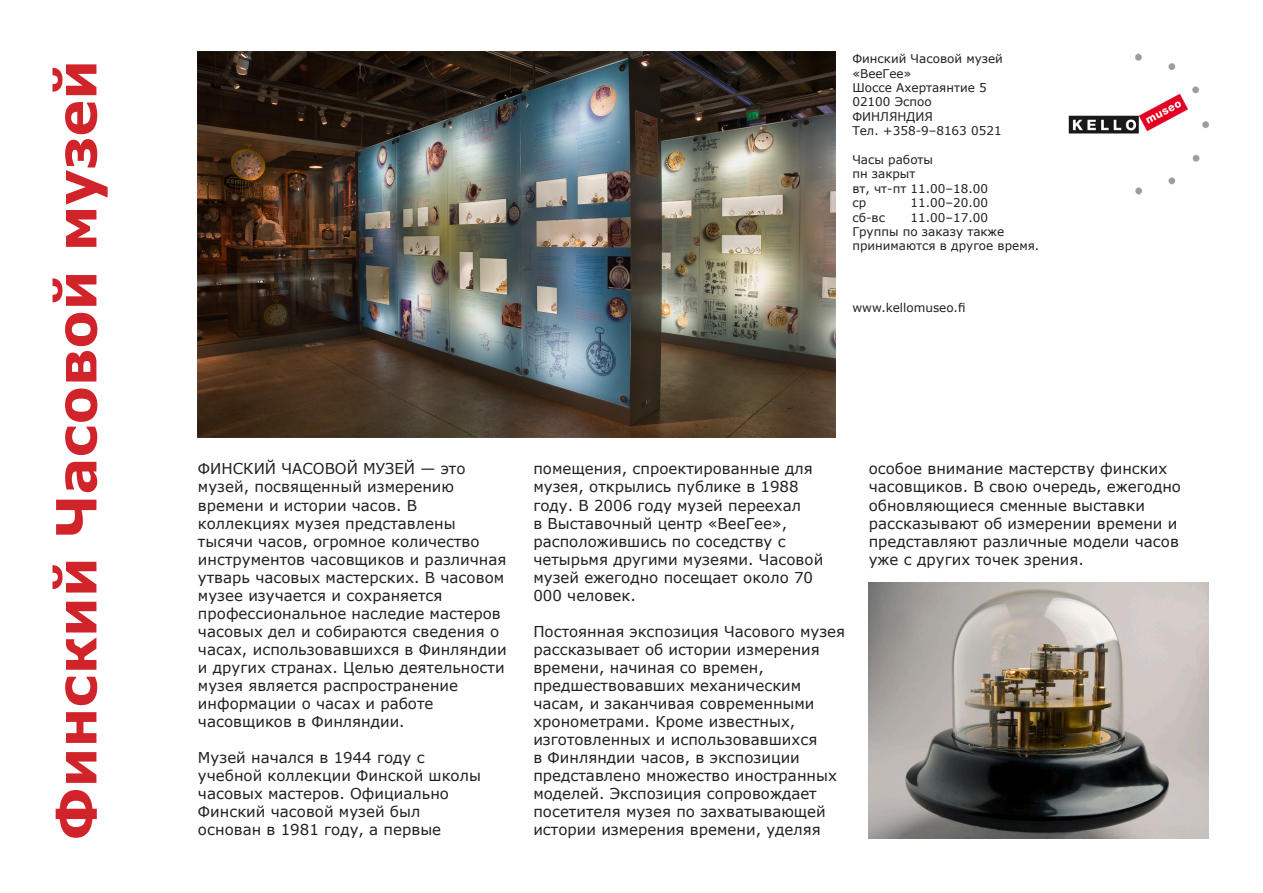
<style>
.page{position:relative;width:1263px;height:893px;background:#fff}
.page>*{position:absolute;margin:0;border:0;box-sizing:border-box;transform-origin:0 0}
.t1{font:700 55.5px "Verdana";color:#d1232a}
.t2{font:15px/18px "Verdana";color:#231f20}
.t3{font:12px/14.4px "Verdana";color:#231f20}
</style>
<div class="page">
<img style="left:869px;top:583px;width:340px;height:256px">
<img style="left:198px;top:51px;width:638px;height:386px">
<img style="left:1068px;top:53px;width:141px;height:142px">
<p class="t1" style="left:37px;top:840px;width:782px;rotate:-90deg">Финский Часовой музей</p>
<p class="t3" style="left:852px;top:51px;width:152px">Финский Часовой музей</p>
<p class="t3" style="left:852px;top:66px;width:61px">«ВееГее»</p>
<p class="t3" style="left:852px;top:80px;width:136px">Шоссе Ахертаянтие 5</p>
<p class="t3" style="left:852px;top:95px;width:81px">02100 Эспоо</p>
<p class="t3" style="left:852px;top:109px;width:82px">ФИНЛЯНДИЯ</p>
<p class="t3" style="left:852px;top:123px;width:151px">Тел. +358-9–8163 0521</p>
<p class="t3" style="left:852px;top:152px;width:82px">Часы работы пн закрыт</p>
<p class="t3" style="left:852px;top:181px;width:137px">вт, чт-пт 11.00–18.00</p>
<p class="t3" style="left:852px;top:195px;width:15px">ср</p>
<p class="t3" style="left:910px;top:195px;width:79px">11.00–20.00</p>
<p class="t3" style="left:852px;top:210px;width:34px">сб-вс</p>
<p class="t3" style="left:910px;top:210px;width:79px">11.00–17.00</p>
<p class="t3" style="left:852px;top:224px;width:188px">Группы по заказу также принимаются в другое время.</p>
<p class="t3" style="left:852px;top:300px;width:115px">www.kellomuseo.fi</p>
<p class="t2" style="left:198px;top:460px;width:310px">ФИНСКИЙ ЧАСОВОЙ МУЗЕЙ — это музей, посвященный измерению времени и истории часов. В коллекциях музея представлены тысячи часов, огромное количество инструментов часовщиков и различная утварь часовых мастерских. В часовом музее изучается и сохраняется профессиональное наследие мастеров часовых дел и собираются сведения о часах, использовавшихся в Финляндии и других странах. Целью деятельности музея является распространение информации о часах и работе часовщиков в Финляндии.</p>
<p class="t2" style="left:198px;top:748px;width:284px">Музей начался в 1944 году с учебной коллекции Финской школы часовых мастеров. Официально<br>Финский часовой музей был основан в 1981 году, а первые</p>
<p class="t2" style="left:533px;top:460px;width:291px">помещения, спроектированные для музея, открылись публике в 1988 году. В 2006 году музей переехал<br>в Выставочный центр «ВееГее», расположившись по соседству с четырьмя другими музеями. Часовой музей ежегодно посещает около 70<br>000 человек.</p>
<p class="t2" style="left:533px;top:622px;width:313px">Постоянная экспозиция Часового музея рассказывает об истории измерения времени, начиная со времен, предшествовавших механическим часам, и заканчивая современными хронометрами. Кроме известных, изготовленных и использовавшихся<br>в Финляндии часов, в экспозиции представлено множество иностранных моделей. Экспозиция сопровождает посетителя музея по захватывающей истории измерения времени, уделяя</p>
<p class="t2" style="left:869px;top:460px;width:314px">особое внимание мастерству финских часовщиков. В свою очередь, ежегодно обновляющиеся сменные выставки рассказывают об измерении времени и представляют различные модели часов уже с других точек зрения.</p>
</div>
